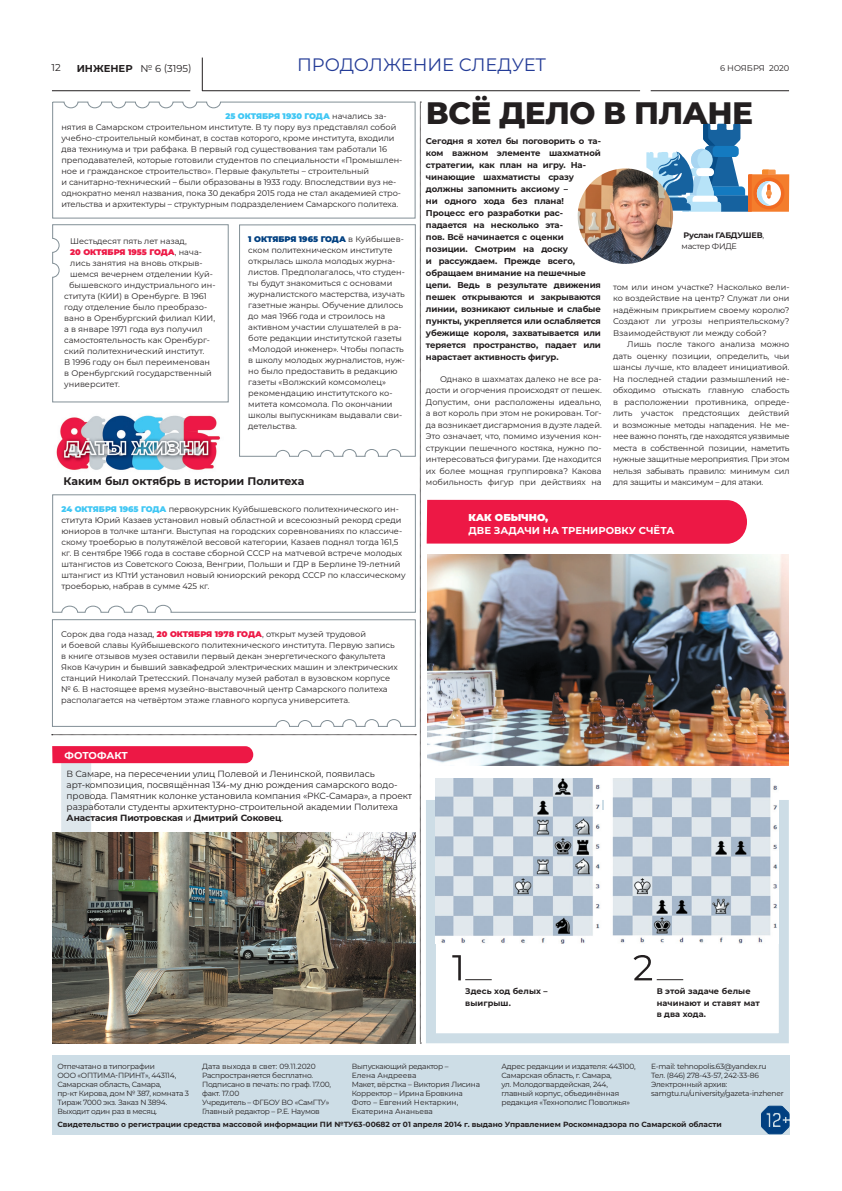
<style>
.page{position:relative;width:842px;height:1191px;background:#fff}
.page>*{position:absolute;margin:0;border:0;box-sizing:border-box;transform-origin:0 0}
.t1{font:800 31px "Montserrat";letter-spacing:-.02em;color:#231f20}
.t2{font:18px "Montserrat";color:#243c97}
.t3{font:700 11px "Montserrat";color:#231f20}
.t4{font:700 10px "Montserrat";color:#fff}
.t5{font:10px "Montserrat";color:#231f20}
.t6{font:900 10px "Montserrat";color:#fff}
.t7{font:700 10px "Montserrat";color:#231f20}
.t8{font:9px/11px "Montserrat";letter-spacing:-.01em;color:#231f20}
.t9{font:700 8.5px/12px "Montserrat";letter-spacing:-.01em;color:#231f20}
.t10{font:8.3px "Montserrat";letter-spacing:-.005em;color:#231f20}
.t11{font:8.2px/11px "Montserrat";color:#231f20}
.t12{font:700 8.2px/11.5px "Montserrat";letter-spacing:.01em;color:#231f20}
.t13{font:900 8.2px "Montserrat";color:#ed1845}
.t14{font:700 8px "Montserrat";letter-spacing:-.025em;color:#231f20}
.t15{font:8px "Montserrat";letter-spacing:-.02em;color:#231f20}
.t16{font:7.5px/9px "Montserrat";letter-spacing:-.03em;color:#231f20}
.t17{font:700 7.5px "Montserrat";color:#231f20}
.t18{font:7.5px "Montserrat";color:#231f20}
.s1{font-weight:900;color:#40c7f4}
.s2{font-weight:400;color:#231f20}
.s3{font-weight:900;color:#014081}
.s4{font-weight:900;color:#ed1845}
.s5{font-weight:700}
</style>
<div class="page">
<div style="left:52px;top:1054px;width:737px;height:80px;background:#cddde6"></div>
<svg style="left:761px;top:1105px;width:29px;height:29px"></svg>
<hr style="left:202px;top:58px;width:1px;height:33px;background:#231f20">
<hr style="left:202px;top:90px;width:438px;height:1px;background:#231f20">
<hr style="left:52px;top:90px;width:138px;height:1px;background:#231f20">
<hr style="left:651px;top:90px;width:138px;height:1px;background:#231f20">
<img style="left:427px;top:555px;width:362px;height:211px">
<div style="left:426px;top:800px;width:363px;height:243px;border:10px solid #cddde6"></div>
<svg style="left:646px;top:124px;width:143px;height:88px"></svg>
<img style="left:578px;top:168px;width:95px;height:96px;border-radius:48px">
<svg style="left:452px;top:955px;width:40px;height:25px"></svg>
<div style="left:604px;top:779px;width:174px;height:164px;background:#fff"></div>
<img style="left:612px;top:779px;width:166px;height:164px">
<img style="left:436px;top:779px;width:165px;height:164px">
<svg style="left:634px;top:955px;width:49px;height:25px"></svg>
<div style="left:427px;top:500px;width:320px;height:44px;background:#ed1845"></div>
<svg style="left:52px;top:102px;width:369px;height:941px"></svg>
<img style="left:52px;top:832px;width:363px;height:211px">
<p class="t5" style="left:51px;top:60px;width:11px">12</p>
<p class="t7" style="left:77px;top:61px;width:17px">Инженер</p>
<p class="t5" style="left:140px;top:61px;width:53px">№ 6 (3195)</p>
<h2 class="t2" style="left:297px;top:52px;width:251px">п родолжени е сл едует</h2>
<p class="t10" style="left:720px;top:62px;width:71px">6 ноября 2020</p>
<p class="t11" style="left:61px;top:110px;width:342px;text-indent:164px"><span class="s1">25 октября 1930 года</span> начались за&shy;нятия в Самарском строительном институте. В ту пору вуз представлял собой учебно-строительный комбинат, в состав которого, кроме института, входили два техникума и три рабфака. В первый год существования там работали 16 преподавателей, которые готовили студентов по специальности «Промышлен&shy;ное и гражданское строительство». Первые факультеты – строительный<br>и санитарно-технический – были образованы в 1933 году. Впоследствии вуз не&shy;однократно менял названия, пока 30 декабря 2015 года не стал академией стро&shy;ительства и архитектуры – структурным подразделением Самарского политеха.</p>
<p class="t11" style="left:70px;top:235px;width:118px">Шестьдесят пять лет назад,</p>
<p class="t13" style="left:70px;top:246px;width:133px">20 октября 1955 года<span class="s2">, нача-</span></p>
<p class="t11" style="left:70px;top:257px;width:134px">лись занятия на вновь открыв-</p>
<p class="t11" style="left:70px;top:268px;width:144px">шемся вечернем отделении Куй-</p>
<p class="t11" style="left:69px;top:279px;width:148px">бышевского индустриального ин-</p>
<p class="t11" style="left:64px;top:290px;width:144px">ститута (КИИ) в Оренбурге. В 1961</p>
<p class="t11" style="left:64px;top:301px;width:144px">году отделение было преобразо-</p>
<p class="t11" style="left:64px;top:312px;width:152px">вано в Оренбургский филиал КИИ,</p>
<p class="t11" style="left:64px;top:323px;width:140px">а в январе 1971 года вуз получил</p>
<p class="t11" style="left:64px;top:334px;width:147px">самостоятельность как Оренбург-</p>
<p class="t11" style="left:64px;top:345px;width:142px">ский политехнический институт.</p>
<p class="t11" style="left:64px;top:356px;width:147px">В 1996 году он был переименован</p>
<p class="t11" style="left:64px;top:367px;width:149px">в Оренбургский государственный</p>
<p class="t11" style="left:64px;top:378px;width:57px">университет.</p>
<h1 class="t1" style="left:426px;top:90px;width:329px">Всё дело в плане</h1>
<p class="t9" style="left:426px;top:135px;width:177px">Сегодня я хотел бы поговорить о та&shy;ком важном элементе шахматной стратегии, как план на игру. На&shy;чинающие шахматисты сразу должны запомнить аксиому –<br>ни одного хода без плана!<br>Процесс его разработки рас&shy;падается на несколько эта-<br>пов. Всё начинается с оценки позиции. Смотрим на доску<br>и рассуждаем. Прежде всего, обращаем внимание на пешечные цепи. Ведь в результате движения пешек открываются и закрываются линии, возникают сильные и слабые пункты, укрепляется или ослабляется убежище короля, захватывается или теряется пространство, падает или нарастает активность фигур.</p>
<p class="t11" style="left:426px;top:372px;width:177px;line-height:11.5px;text-align:justify;text-indent:14px">Однако в шахматах далеко не все ра&shy;дости и огорчения происходят от пешек.<br>Допустим, они расположены идеально, а вот король при этом не рокирован. Тог&shy;да возникает дисгармония в дуэте ладей.<br>Это означает, что, помимо изучения кон&shy;струкции пешечного костяка, нужно по&shy;интересоваться фигурами. Где находится их более мощная группировка? Какова мобильность фигур при действиях на</p>
<p class="t14" style="left:683px;top:229px;width:55px">Руслан Га бдушев</p>
<p class="t15" style="left:763px;top:229px;width:3px">,</p>
<p class="t15" style="left:681px;top:240px;width:56px">мастер ФИДЕ</p>
<p class="t11" style="left:248px;top:234px;width:158px"><span class="s3">1 октября 1965 года</span> в Куйбышев&shy;ском политехническом институте открылась школа молодых журна&shy;листов. Предполагалось, что студен&shy;ты будут знакомиться с основами журналистского мастерства, изучать газетные жанры. Обучение длилось до мая 1966 года и строилось на активном участии слушателей в ра&shy;боте редакции институтской газеты «Молодой инженер». Чтобы попасть в школу молодых журналистов, нуж&shy;но было предоставить в редакцию газеты «Волжский комсомолец» рекомендацию институтского ко&shy;митета комсомола. По окончании школы выпускникам выдавали сви&shy;детельства.</p>
<p class="t11" style="left:613px;top:281px;width:178px;line-height:11.5px;text-align:justify">том или ином участке? Н асколько вели&shy;ко воздействие на центр? Служат ли они надёжным прикрытием своему королю?<br>Создают ли угрозы неприятельскому?<br>Взаимодействуют ли между собой?</p>
<p class="t11" style="left:613px;top:338px;width:178px;line-height:11.5px;text-align:justify;text-indent:14px">Лишь после такого анализа можно дать оценку позиции, определить, чьи шансы лучше, кто владеет инициативой.<br>На последней стадии размышлений не&shy;обходимо отыскать главную слабость в расположении противника, опреде&shy;лить участок предстоящих действий и возможные методы нападения. Не ме&shy;нее важно понять, где находятся уязвимые места в собственной позиции, наметить нужные защитные мероприятия. При этом нельзя забывать правило: минимум сил для защиты и максимум – для атаки.</p>
<h3 class="t3" style="left:64px;top:473px;width:242px">Каким был октябрь в истории Политеха</h3>
<p class="t11" style="left:61px;top:503px;width:346px"><span class="s1">24 октября 1965 года</span> первокурсник Куйбышевского политехнического ин&shy;ститута Юрий Казаев установил новый областной и всесоюзный рекорд среди юниоров в толчке штанги. Выступая на городских соревнованиях по классиче&shy;скому троеборью в полутяжёлой весовой категории, Казаев поднял тогда 161,5 кг. В сентябре 1966 года в составе сборной СССР на матчевой встрече молодых штангистов из Советского Союза, Венгрии, Польши и ГДР в Берлине 19-летний штангист из КПтИ установил новый юниорский рекорд СССР по классическому троеборью, набрав в сумме 425 кг.</p>
<p class="t11" style="left:61px;top:628px;width:338px">Сорок два года назад, <span class="s4">20 октября 1978 года</span>, открыт музей трудовой<br>и боевой славы Куйбышевского политехнического института. Первую запись в книге отзывов музея оставили первый декан энергетического факультета<br>Я ков Качурин и бывший завкафедрой электрических машин и электрических станций Н иколай Третесский. Поначалу музей работал в вузовском корпусе № 6. В настоящее время музейно-выставочный центр Самарского политеха располагается на четвёртом этаже главного корпуса университета.</p>
<p class="t4" style="left:65px;top:748px;width:9px">фотофакт</p>
<p class="t8" style="left:67px;top:768px;width:347px">В Самаре, на пересечении улиц Полевой и Ленинской, появилась арт-композиция, посвящённая 134-му дню рождения самарского водо&shy;провода. Памятник колонке установила компания «РКС-Самара», а проект разработали студенты архитектурно-строительной академии Политеха <span class="s5">Анастасия Пиотровская</span> и <span class="s5">Дмитрий Соковец</span>.</p>
<p class="t6" style="left:469px;top:509px;width:81px">Как обычно,</p>
<p class="t4" style="left:469px;top:523px;width:9px">две</p>
<p class="t4" style="left:494px;top:523px;width:9px">задачи</p>
<p class="t4" style="left:543px;top:523px;width:28px">на тренировку</p>
<p class="t4" style="left:639px;top:523px;width:30px">сч ёта</p>
<p class="t12" style="left:465px;top:985px;width:84px">Здесь ход белых – выигрыш.</p>
<p class="t12" style="left:657px;top:985px;width:105px">В этой задаче белые начинают и ставят мат в два хода.</p>
<p class="t16" style="left:57px;top:1061px;width:99px">Отпечатано в типографии<br>ООО</p>
<p class="t18" style="left:202px;top:1061px;width:115px">Дата выхода в свет: 09.11.2020</p>
<p class="t16" style="left:501px;top:1061px;width:136px">Адрес редакции и издателя: 443100,<br>Самарская область, г. Самара,<br>ул. Молодогвардейская, 244, главный корпус, объединённая редакция «Технополис Поволжья»</p>
<p class="t16" style="left:651px;top:1061px;width:134px">E-mail: tehnopolis.63@yandex.ru<br>Тел. (846) 278-43-57, 242-33-86<br>Электронный архив: samgtu.ru/university/gazeta-inzhener</p>
<p class="t16" style="left:202px;top:1070px;width:131px">Распространяется бесплатно.<br>Подписано в печать: по граф. 17.00, факт. 17.00<br>Учредитель – ФГБОУ ВО «СамГТУ»<br>Главный редактор – Р.Е. Наумов</p>
<p class="t16" style="left:352px;top:1061px;width:130px">Выпускающий редактор –<br>Елена Андреева<br>Макет, вёрстка – Виктория Лисина<br>Корректор – Ирина Бровкина<br>Фото – Евгений Нектаркин,<br>Екатерина Ананьева</p>
<p class="t17" style="left:57px;top:1119px;width:666px">Свидетельство о регистрации средства массовой информации ПИ №ТУ63-00682 от 01 апреля 2014 г. выдано Управлением Роскомнадзора по Самарской области</p>
<p class="t16" style="left:57px;top:1070px;width:133px;text-indent:20px">«Оптима-п ри нт», 443114,<br>Самарская область, Самара,<br>пр-кт Кирова, дом № 387, комната 3<br>Тираж 7000 экз. Заказ N 3894.<br>Выходит один раз в месяц.</p>
</div>
